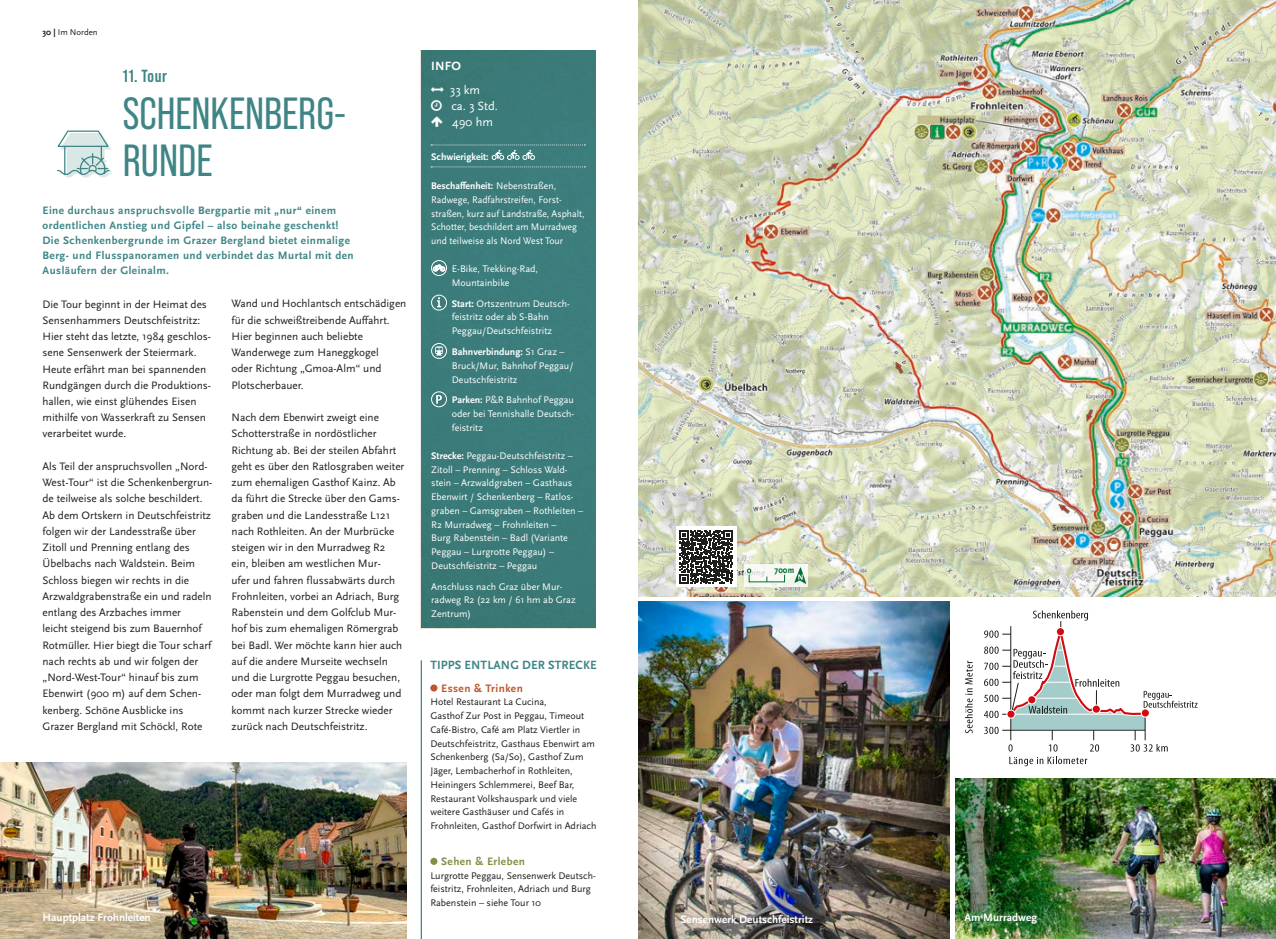
<style>
.page{position:relative;width:1276px;height:939px;background:#fff}
.page>*{position:absolute;margin:0;border:0;box-sizing:border-box;transform-origin:0 0}
.t1{font:45px/47.5px "Bebas Neue Pro";color:#3f8586}
.t2{font:700 17.5px "Bebas Neue Pro";letter-spacing:.03em;color:#3f8586}
.t3{font:700 12.5px "Scala Sans Pro";letter-spacing:.01em;color:#3f8586}
.t4{font:12.5px/16.2px "Scala Sans Pro";color:#fff}
.t5{font:700 12.5px "Scala Sans Pro";color:#fff}
.t6{font:11.25px/16.2px "Scala Sans Pro";color:#1d1d1b}
.t7{font:700 11.25px/15px "Scala Sans Pro";letter-spacing:.04em;color:#3f8586}
.t8{font:700 11.25px "Scala Sans Pro";color:#fff}
.t9{font:700 11.25px "Scala Sans Pro";letter-spacing:.04em;color:#bd562c}
.t10{font:700 11.25px "Scala Sans Pro";letter-spacing:.04em;color:#868d45}
.t11{font:10px/13.8px "Scala Sans Pro";color:#fff}
.t12{font:10px/13.8px "Scala Sans Pro";color:#1d1d1b}
.t13{font:700 10px "Scala Sans Pro";color:#fff}
.t14{font:700 condensed 9.38px "Scala Sans Pro";color:#006f35}
.t15{font:8.75px "Scala Sans Pro";color:#1d1d1b}
.s1{font-weight:700}
</style>
<div class="page">
<img style="left:0;top:763px;width:406px;height:176px">
<img style="left:638px;top:602px;width:312px;height:337px">
<img style="left:638px;top:0;width:638px;height:596px">
<div style="left:420px;top:50px;width:175px;height:578px;background:#3b7c7a"></div>
<div style="left:431px;top:260px;width:16px;height:16px;border:1px solid #fff;border-radius:50%"></div>
<svg style="left:433px;top:265px;width:12px;height:6px"></svg>
<div style="left:431px;top:295px;width:16px;height:15px;border:1px solid #fff;border-radius:50%"></div>
<svg style="left:437px;top:297px;width:4px;height:10px"></svg>
<div style="left:431px;top:343px;width:16px;height:16px;border:1px solid #fff;border-radius:50%"></div>
<svg style="left:435px;top:346px;width:8px;height:10px"></svg>
<div style="left:431px;top:392px;width:16px;height:15px;border:1px solid #fff;border-radius:50%"></div>
<svg style="left:436px;top:395px;width:6px;height:9px"></svg>
<div style="left:676px;top:527px;width:60px;height:60px;background:#fff"></div>
<svg style="left:679px;top:530px;width:53px;height:53px"></svg>
<img style="left:955px;top:779px;width:321px;height:160px">
<div style="left:430px;top:684px;width:7px;height:8px;background:#bd562c;border-radius:50%"></div>
<div style="left:430px;top:858px;width:7px;height:7px;background:#868d45;border-radius:50%"></div>
<hr style="left:421px;top:660px;width:1px;height:279px;background:#3f8586">
<svg style="left:431px;top:145px;width:154px;height:15px;background:#498584"></svg>
<svg style="left:431px;top:167px;width:154px;height:1px"></svg>
<svg style="left:744px;top:564px;width:64px;height:23px"></svg>
<svg style="left:794px;top:567px;width:12px;height:17px"></svg>
<svg style="left:747px;top:568px;width:4px;height:5px"></svg>
<svg style="left:57px;top:130px;width:55px;height:48px"></svg>
<svg style="left:965px;top:661px;width:7px;height:72px"></svg>
<svg style="left:984px;top:610px;width:213px;height:156px"></svg>
<svg style="left:431px;top:87px;width:13px;height:4px"></svg>
<svg style="left:431px;top:100px;width:11px;height:27px"></svg>
<p class="t15" style="left:43px;top:28px;width:57px"><span class="s1">30 |</span> Im Norden</p>
<h2 class="t2" style="left:123px;top:66px;width:45px">11. Tour</h2>
<h1 class="t1" style="left:123px;top:89px;width:222px">SCHENKENBERG-<br>RUNDE</h1>
<p class="t7" style="left:43px;top:203px;width:313px">Eine durchaus anspruchsvolle Bergpartie mit „nur“ einem ordentlichen Anstieg und Gipfel – also beinahe geschenkt!<br>Die Schenkenbergrunde im Grazer Bergland bietet einmalige Berg- und Flusspanoramen und verbindet das Murtal mit den Ausläufern der Gleinalm.</p>
<p class="t6" style="left:43px;top:296px;width:170px">Die Tour beginnt in der Heimat des Sensenhammers Deutschfeistritz:<br>Hier steht das letzte, 1984 geschlos&shy;sene Sensenwerk der Steiermark.<br>Heute erfährt man bei spannenden Rundgängen durch die Produktions&shy;hallen, wie einst glühendes Eisen mithilfe von Wasserkraft zu Sensen verarbeitet wurde.</p>
<p class="t6" style="left:43px;top:458px;width:171px">Als Teil der anspruchsvollen „Nord-West-Tour“ ist die Schenkenbergrun&shy;de teilweise als solche beschildert.<br>Ab dem Ortskern in Deutschfeistritz folgen wir der Landesstraße über Zitoll und Prenning entlang des Übelbachs nach Waldstein. Beim Schloss biegen wir rechts in die Arzwaldgrabenstraße ein und radeln entlang des Arzbaches immer<br>leicht steigend bis zum Bauernhof Rotmüller. Hier biegt die Tour scharf nach rechts ab und wir folgen der „Nord-West-Tour“ hinauf bis zum Ebenwirt (900 m) auf dem Schen&shy;kenberg. Schöne Ausblicke ins Grazer Bergland mit Schöckl, Rote</p>
<p class="t6" style="left:231px;top:296px;width:176px">Wand und Hochlantsch entschädigen für die schweißtreibende Auffahrt.<br>Hier beginnen auch beliebte<br>Wanderwege zum Haneggkogel<br>oder Richtung „Gmoa-Alm“ und<br>Plotscherbauer.</p>
<p class="t6" style="left:231px;top:409px;width:174px">Nach dem Ebenwirt zweigt eine Schotterstraße in nordöstlicher Richtung ab. Bei der steilen Abfahrt geht es über den Ratlosgraben weiter zum ehemaligen Gasthof Kainz. Ab da führt die Strecke über den Gams&shy;graben und die Landesstraße L121 nach Rothleiten. An der Murbrücke steigen wir in den Murradweg R2 ein, bleiben am westlichen Mur-<br>ufer und fahren flussabwärts durch Frohnleiten, vorbei an Adriach, Burg Rabenstein und dem Golfclub Mur&shy;hof bis zum ehemaligen Römergrab bei Badl. Wer möchte kann hier auch auf die andere Murseite wechseln und die Lurgrotte Peggau besuchen, oder man folgt dem Murradweg und kommt nach kurzer Strecke wieder zurück nach Deutschfeistritz.</p>
<p class="t8" style="left:43px;top:911px;width:110px">Hauptplatz Frohnleiten</p>
<p class="t5" style="left:431px;top:59px;width:31px">INFO</p>
<p class="t4" style="left:450px;top:81px;width:50px">33 km<br>ca. 3 Std.<br>490 hm</p>
<p class="t13" style="left:431px;top:151px;width:59px">Schwierigkeit:</p>
<p class="t11" style="left:431px;top:179px;width:155px"><span class="s1">Beschaffenheit:</span> Nebenstraßen, Radwege, Radfahrstreifen, Forst&shy;straßen, kurz auf Landstraße, Asphalt, Schotter, beschildert am Murradweg und teilweise als Nord West Tour</p>
<p class="t11" style="left:452px;top:262px;width:88px">E-Bike, Trekking-Rad,<br>Mountainbike</p>
<p class="t11" style="left:452px;top:297px;width:120px"><span class="s1">Start:</span> Ortszentrum Deutsch&shy;feistritz oder ab S-Bahn<br>Peggau/Deutschfeistritz</p>
<p class="t11" style="left:452px;top:345px;width:123px"><span class="s1">Bahnverbindung:</span> S1 Graz –<br>Bruck/Mur, Bahnhof Peggau/<br>Deutschfeistritz</p>
<p class="t11" style="left:452px;top:393px;width:124px;text-align:justify"><span class="s1">Parken:</span> P&amp;R Bahnhof Peggau oder bei Tennishalle Deutsch&shy;feistritz</p>
<p class="t11" style="left:431px;top:449px;width:153px"><span class="s1">Strecke:</span> Peggau-Deutschfeistritz –<br>Zitoll – Prenning – Schloss Wald&shy;stein – Arzwaldgraben – Gasthaus<br>Ebenwirt / Schenkenberg – Ratlos&shy;graben – Gamsgraben – Rothleiten –<br>R2 Murradweg – Frohnleiten –<br>Burg Rabenstein – Badl (Variante<br>Peggau – Lurgrotte Peggau) –<br>Deutschfeistritz – Peggau</p>
<p class="t11" style="left:431px;top:579px;width:146px">Anschluss nach Graz über Mur&shy;radweg R2 (22 km / 61 hm ab Graz<br>Zentrum)</p>
<p class="t3" style="left:430px;top:658px;width:168px">TIPPS ENTLANG DER STRECKE</p>
<p class="t9" style="left:441px;top:681px;width:83px">Essen &amp; Trinken</p>
<p class="t12" style="left:430px;top:695px;width:168px">Hotel Restaurant La Cucina,<br>Gasthof Zur Post in Peggau, Timeout Café-Bistro, Café am Platz Viertler in Deutschfeistritz, Gasthaus Ebenwirt am Schenkenberg (Sa/So), Gasthof Zum Jäger, Lembacherhof in Rothleiten, Heiningers Schlemmerei, Beef Bar, Restaurant Volkshauspark und viele weitere Gasthäuser und Cafés in Frohnleiten, Gasthof Dorfwirt in Adriach</p>
<p class="t10" style="left:441px;top:855px;width:85px">Sehen &amp; Erleben</p>
<p class="t12" style="left:430px;top:869px;width:167px">Lurgrotte Peggau, Sensenwerk Deutsch&shy;feistritz, Frohnleiten, Adriach und Burg<br>Rabenstein – siehe Tour 10</p>
<p class="t14" style="left:774px;top:565px;width:21px">700m</p>
<p class="t8" style="left:680px;top:913px;width:134px">Sensenwerk Deutschfeistritz</p>
<p class="t8" style="left:964px;top:911px;width:74px">Am Murradweg</p>
</div>
